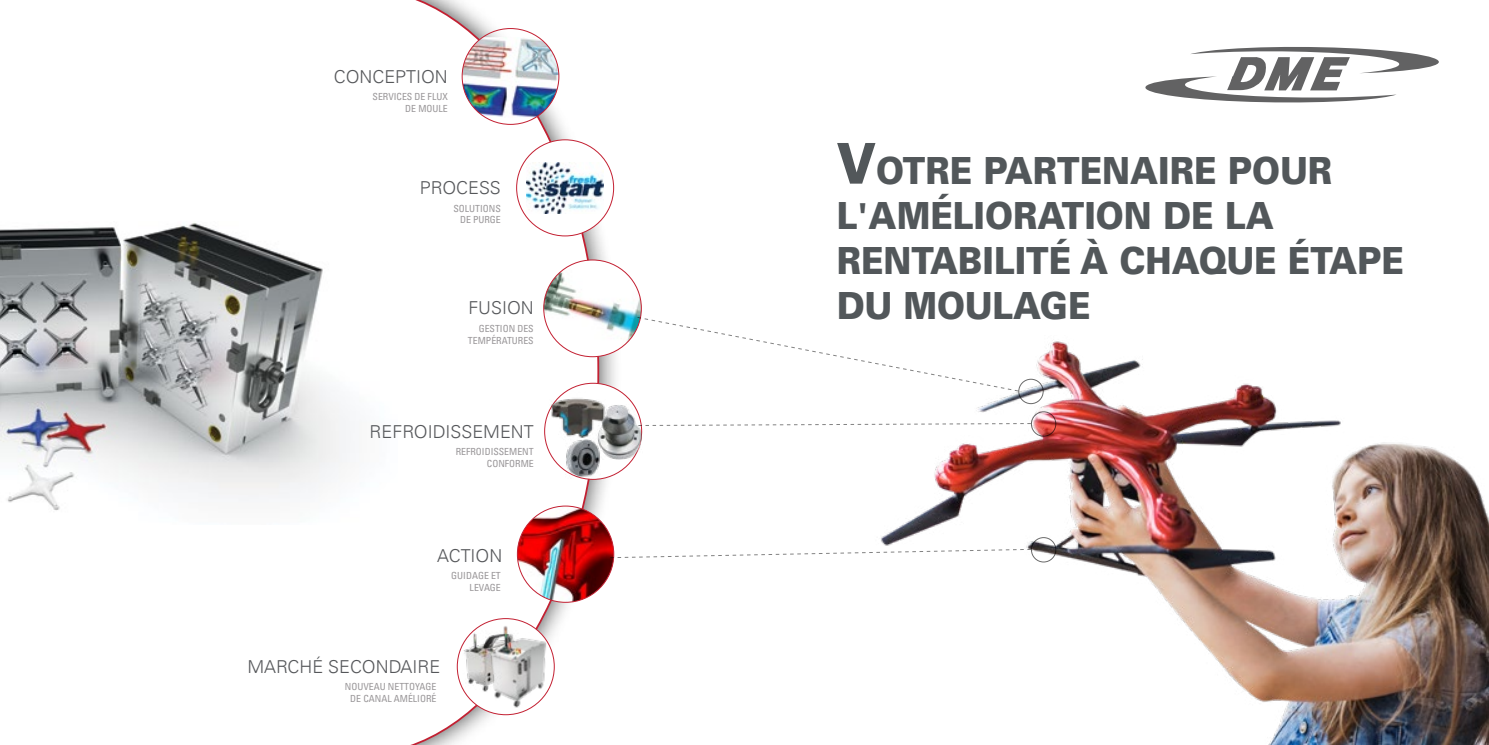
<style>
.page{position:relative;width:1489px;height:745px;background:#fff}
.page>*{position:absolute;margin:0;border:0;box-sizing:border-box;transform-origin:0 0}
.t1{font:900 37.5px/45px "Univers Com 75";color:#52575a;scale:.9 1}
.t2{font:300 17.88px "Univers Com 45";color:#55575a}
.t3{font:condensed 9.75px/11.8px "Univers Com 57";color:#9a9799;text-align:right}
.s1{font-size:56.25px}
</style>
<div class="page">
<div style="left:0;top:0;width:623px;height:744px;background:#000;opacity:.75"></div>
<svg style="left:0;top:0;width:600px;height:744px"></svg>
<div style="left:544px;top:383px;width:97px;height:96px;background:#fff;border-radius:50%"></div>
<img style="left:600px;top:404px;width:42px;height:55px">
<img style="left:565px;top:443px;width:35px;height:36px">
<img style="left:548px;top:389px;width:58px;height:54px">
<div style="left:516px;top:140px;width:97px;height:96px;background:#fff;border-radius:50%"></div>
<img style="left:526px;top:162px;width:77px;height:51px">
<svg style="left:457px;top:618px;width:97px;height:96px"></svg>
<img style="left:462px;top:630px;width:22px;height:62px">
<img style="left:484px;top:623px;width:65px;height:86px">
<img style="left:517px;top:505px;width:96px;height:97px;border-radius:48px">
<img style="left:543px;top:260px;width:98px;height:96px">
<img style="left:462px;top:37px;width:97px;height:81px">
<svg style="left:1145px;top:47px;width:294px;height:56px"></svg>
<img style="left:881px;top:341px;width:607px;height:403px">
<svg style="left:636px;top:316px;width:383px;height:76px"></svg>
<svg style="left:637px;top:422px;width:393px;height:4px"></svg>
<svg style="left:609px;top:548px;width:422px;height:10px"></svg>
<div style="left:1018px;top:378px;width:25px;height:26px;border:1px solid #000;border-radius:50%"></div>
<div style="left:1030px;top:411px;width:26px;height:25px;border:1px solid #000;border-radius:50%"></div>
<div style="left:1030px;top:537px;width:26px;height:25px;border:1px solid #000;border-radius:50%"></div>
<h2 class="t2" style="left:334px;top:66px;width:115px">CONCEPTION</h2>
<p class="t3" style="left:372px;top:91px;width:77px">SERVICES DE FLUX<br>DE MOULE</p>
<h2 class="t2" style="left:420px;top:177px;width:82px">PROCESS</h2>
<p class="t3" style="left:453px;top:202px;width:49px">SOLUTIONS<br>DE PURGE</p>
<h2 class="t2" style="left:468px;top:297px;width:67px">FUSION</h2>
<p class="t3" style="left:468px;top:322px;width:67px">GESTION DES<br>TEMPÉRATURES</p>
<h2 class="t2" style="left:369px;top:420px;width:166px">REFROIDISSEMENT</h2>
<p class="t3" style="left:456px;top:445px;width:79px">REFROIDISSEMENT<br>CONFORME</p>
<h2 class="t2" style="left:437px;top:544px;width:67px">ACTION</h2>
<p class="t3" style="left:451px;top:569px;width:51px">GUIDAGE ET<br>LEVAGE</p>
<h2 class="t2" style="left:247px;top:655px;width:194px">MARCHÉ SECONDAIRE</h2>
<p class="t3" style="left:345px;top:680px;width:93px;text-align:center">NOUVEAU NETTOYAGE<br>DE CANAL AMÉLIORÉ</p>
<h1 class="t1" style="left:836px;top:147px;width:632px"><span class="s1">V</span>OTRE PARTENAIRE POUR<br>L'AMÉLIORATION DE LA<br>RENTABILITÉ À CHAQUE ÉTAPE<br>DU MOULAGE</h1>
</div>
